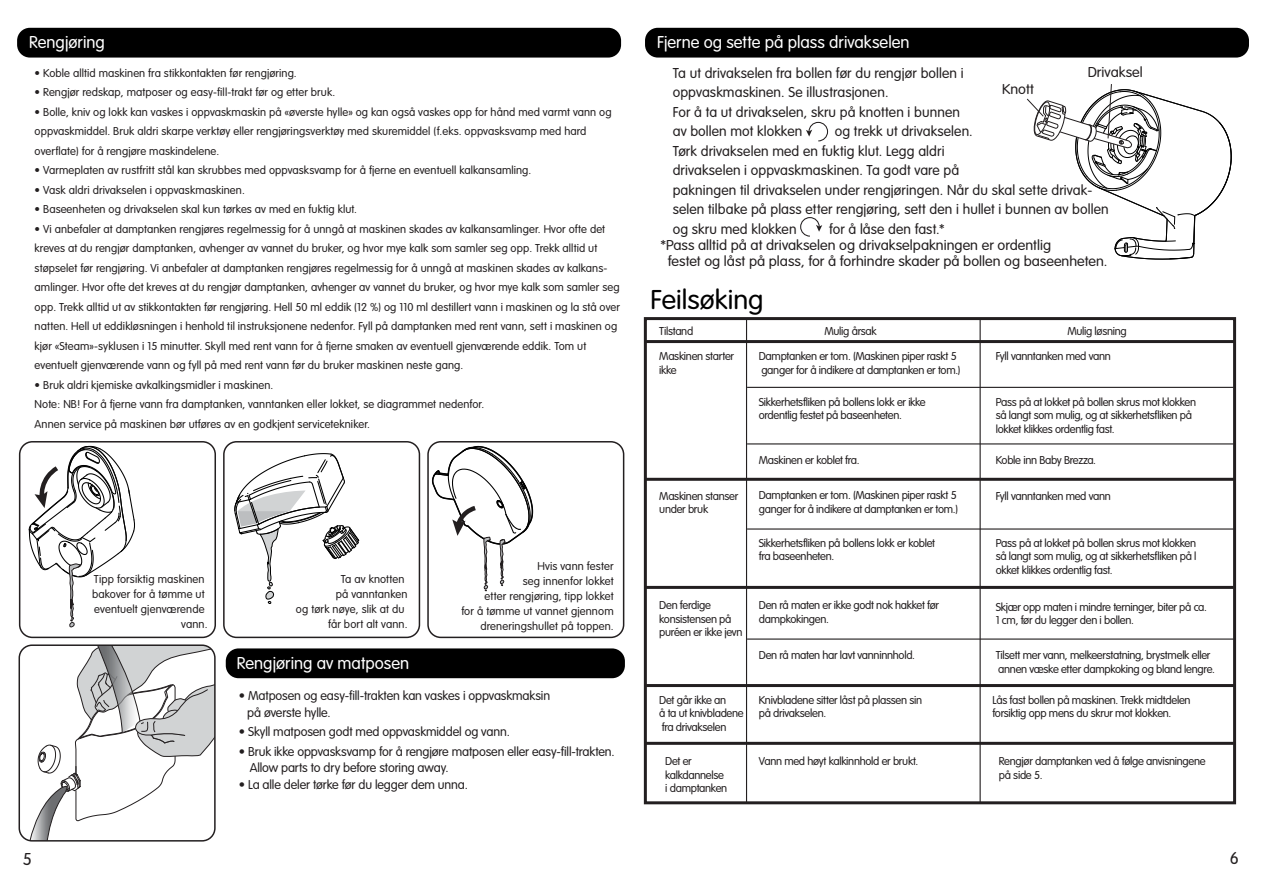
<style>
.page{position:relative;width:1263px;height:893px;background:#fff}
.page>*{position:absolute;margin:0;border:0;box-sizing:border-box;transform-origin:0 0}
.t1{font:300 28.5px "VAG Rundschrift D";color:#000;scale:1.04 1}
.t2{font:300 18px "VAG Rundschrift D";color:#fff}
.t3{font:300 18px "VAG Rundschrift D";color:#231f20}
.t4{font:300 15px/19.5px "VAG Rundschrift D";letter-spacing:.005em;color:#231f20}
.t5{font:300 15px "VAG Rundschrift D";letter-spacing:.005em;color:#231f20;scale:1.04 1}
.t6{font:300 13.5px/16.5px "VAG Rundschrift D";letter-spacing:-.01em;color:#231f20}
.t7{font:300 12px/19.5px "VAG Rundschrift D";letter-spacing:.005em;color:#231f20}
.t8{font:300 12px/13.5px "VAG Rundschrift D";letter-spacing:-.025em;color:#231f20}
</style>
<div class="page">
<div style="left:17px;top:28px;width:604px;height:30px;background:#000;border-radius:13px"></div>
<div style="left:226px;top:648px;width:399px;height:30px;background:#000;border-radius:13px"></div>
<svg style="left:1027px;top:84px;width:205px;height:176px"></svg>
<svg style="left:806px;top:121px;width:22px;height:21px"></svg>
<svg style="left:800px;top:217px;width:22px;height:20px"></svg>
<div style="left:645px;top:28px;width:604px;height:30px;background:#000;border-radius:13px"></div>
<svg style="left:28px;top:445px;width:107px;height:183px"></svg>
<div style="left:19px;top:441px;width:197px;height:197px;border:2px solid #231f20;border-radius:13px"></div>
<svg style="left:234px;top:453px;width:126px;height:151px"></svg>
<div style="left:223px;top:441px;width:197px;height:197px;border:2px solid #231f20;border-radius:13px"></div>
<svg style="left:431px;top:445px;width:103px;height:147px"></svg>
<div style="left:427px;top:441px;width:197px;height:197px;border:2px solid #231f20;border-radius:13px"></div>
<svg style="left:25px;top:647px;width:188px;height:192px"></svg>
<div style="left:19px;top:644px;width:197px;height:198px;border:2px solid #231f20;border-radius:13px"></div>
<div style="left:644px;top:317px;width:592px;height:487px;border:3px solid #231f20"></div>
<hr style="left:746px;top:319px;width:1px;height:484px;background:#231f20">
<hr style="left:979px;top:319px;width:2px;height:484px;background:#231f20">
<hr style="left:645px;top:340px;width:589px;height:3px;background:#231f20">
<hr style="left:645px;top:478px;width:589px;height:3px;background:#231f20">
<hr style="left:747px;top:387px;width:487px;height:1px;background:#231f20">
<hr style="left:747px;top:443px;width:487px;height:1px;background:#231f20">
<hr style="left:747px;top:528px;width:487px;height:2px;background:#231f20">
<hr style="left:747px;top:638px;width:487px;height:2px;background:#231f20">
<hr style="left:646px;top:684px;width:588px;height:3px;background:#231f20">
<hr style="left:646px;top:586px;width:588px;height:3px;background:#231f20">
<hr style="left:646px;top:742px;width:588px;height:3px;background:#231f20">
<h2 class="t2" style="left:29px;top:33px;width:77px">Rengjøring</h2>
<p class="t7" style="left:35px;top:63px;width:264px">• Koble alltid maskinen fra stikkontakten før rengjøring.</p>
<p class="t7" style="left:35px;top:83px;width:302px">• Rengjør redskap, matposer og easy-fill-trakt før og etter bruk.</p>
<p class="t7" style="left:35px;top:102px;width:578px">• Bolle, kniv og lokk kan vaskes i oppvaskmaskin på «øverste hylle» og kan også vaskes opp for hånd med varmt vann og oppvaskmiddel. Bruk aldri skarpe verktøy eller rengjøringsverktøy med skuremiddel (f.eks. oppvasksvamp med hard overflate) for å rengjøre maskindelene.</p>
<p class="t7" style="left:35px;top:161px;width:498px">• Varmeplaten av rustfritt stål kan skrubbes med oppvasksvamp for å fjerne en eventuell kalkansamling.</p>
<p class="t7" style="left:35px;top:180px;width:212px">• Vask aldri drivakselen i oppvaskmaskinen.</p>
<p class="t7" style="left:35px;top:200px;width:324px">• Baseenheten og drivakselen skal kun tørkes av med en fuktig klut.</p>
<p class="t7" style="left:35px;top:219px;width:587px">• Vi anbefaler at damptanken rengjøres regelmessig for å unngå at maskinen skades av kalkansamlinger. Hvor ofte det kreves at du rengjør damptanken, avhenger av vannet du bruker, og hvor mye kalk som samler seg opp. Trekk alltid ut støpselet før rengjøring. Vi anbefaler at damptanken rengjøres regelmessig for å unngå at maskinen skades av kalkans&shy;amlinger. Hvor ofte det kreves at du rengjør damptanken, avhenger av vannet du bruker, og hvor mye kalk som samler seg opp. Trekk alltid ut av stikkontakten før rengjøring. Hell 50 ml eddik (12 %) og 110 ml destillert vann i maskinen og la stå over natten. Hell ut eddikløsningen i henhold til instruksjonene nedenfor. Fyll på damptanken med rent vann, sett i maskinen og kjør «Steam»-syklusen i 15 minutter. Skyll med rent vann for å fjerne smaken av eventuell gjenværende eddik. Tom ut eventuelt gjenværende vann og fyll på med rent vann før du bruker maskinen neste gang.</p>
<p class="t7" style="left:35px;top:375px;width:451px">• Bruk aldri kjemiske avkalkingsmidler i maskinen.<br>Note: NB! For å fjerne vann fra damptanken, vanntanken eller lokket, se diagrammet nedenfor.<br>Annen service på maskinen bør utføres av en godkjent servicetekniker.</p>
<p class="t7" style="left:92px;top:572px;width:117px;line-height:15px;text-align:right">Tipp forsiktig maskinen bakover for å tømme ut eventuelt gjenværende vann.</p>
<p class="t7" style="left:296px;top:572px;width:113px;line-height:15px;text-align:right">Ta av knotten<br>på vanntanken<br>og tørk nøye, slik at du får bort alt vann.</p>
<h2 class="t2" style="left:237px;top:653px;width:174px">Rengjøring av matposen</h2>
<p class="t7" style="left:461px;top:559px;width:154px;line-height:15px;text-align:right">Hvis vann fester<br>seg innenfor lokket<br>etter rengjøring, tipp lokket<br>for å tømme ut vannet gjennom dreneringshullet på toppen.</p>
<h2 class="t3" style="left:23px;top:849px;width:11px">5</h2>
<p class="t6" style="left:247px;top:688px;width:304px;text-indent:-8px">• Matposen og easy-fill-trakten kan vaskes i oppvaskmaksin på øverste hylle.</p>
<p class="t6" style="left:239px;top:724px;width:272px">• Skyll matposen godt med oppvaskmiddel og vann.</p>
<p class="t6" style="left:250px;top:743px;width:366px;text-indent:-11px">• Bruk ikke oppvasksvamp for å rengjøre matposen eller easy-fill-trakten.<br>Allow parts to dry before storing away.</p>
<p class="t6" style="left:239px;top:776px;width:230px">• La alle deler tørke før du legger dem unna.</p>
<h2 class="t2" style="left:657px;top:33px;width:254px">Fjerne og sette på plass drivakselen</h2>
<p class="t5" style="left:1088px;top:64px;width:54px">Drivaksel</p>
<p class="t4" style="left:673px;top:64px;width:292px">Ta ut drivakselen fra bollen før du rengjør bollen i oppvaskmaskinen. Se illustrasjonen.<br>For å ta ut drivakselen, skru på knotten i bunnen av bollen mot klokken</p>
<p class="t5" style="left:1002px;top:81px;width:32px">Knott</p>
<p class="t4" style="left:673px;top:122px;width:437px;text-indent:162px">og trekk ut drivakselen.<br>Tørk drivakselen med en fuktig klut. Legg aldri<br>drivakselen i oppvaskmaskinen. Ta godt vare på<br>pakningen til drivakselen under rengjøringen. Når du skal sette drivak&shy;selen tilbake på plass etter rengjøring, sett den i hullet i bunnen av bollen og skru med klokken</p>
<p class="t4" style="left:829px;top:220px;width:117px">for å låse den fast.*</p>
<p class="t5" style="left:660px;top:237px;width:377px">*Pass alltid på at drivakselen og drivakselpakningen er ordentlig</p>
<p class="t5" style="left:668px;top:253px;width:424px">festet og låst på plass, for å forhindre skader på bollen og baseenheten.</p>
<h1 class="t1" style="left:650px;top:284px;width:110px">Feilsøking</h1>
<p class="t8" style="left:659px;top:325px;width:36px">Tilstand</p>
<p class="t8" style="left:824px;top:325px;width:54px">Mulig årsak</p>
<p class="t8" style="left:1067px;top:325px;width:61px">Mulig løsning</p>
<p class="t8" style="left:659px;top:350px;width:76px">Maskinen starter ikke</p>
<p class="t8" style="left:759px;top:350px;width:203px">Damptanken er tom. (Maskinen piper raskt 5 ganger for å indikere at damptanken er tom.)</p>
<p class="t8" style="left:996px;top:350px;width:117px">Fyll vanntanken med vann</p>
<p class="t8" style="left:759px;top:395px;width:168px">Sikkerhetsfliken på bollens lokk er ikke ordentlig festet på baseenheten.</p>
<p class="t8" style="left:996px;top:395px;width:202px">Pass på at lokket på bollen skrus mot klokken så langt som mulig, og at sikkerhetsfliken på lokket klikkes ordentlig fast.</p>
<p class="t8" style="left:759px;top:454px;width:102px">Maskinen er koblet fra.</p>
<p class="t8" style="left:996px;top:454px;width:102px">Koble inn Baby Brezza.</p>
<p class="t8" style="left:659px;top:489px;width:81px">Maskinen stanser under bruk</p>
<p class="t8" style="left:759px;top:489px;width:201px">Damptanken er tom. (Maskinen piper raskt 5 ganger for å indikere at damptanken er tom.)</p>
<p class="t8" style="left:996px;top:489px;width:117px">Fyll vanntanken med vann</p>
<p class="t8" style="left:759px;top:536px;width:178px">Sikkerhetsfliken på bollens lokk er koblet fra baseenheten.</p>
<p class="t7" style="left:996px;top:536px;width:202px;line-height:13.5px;text-align:justify">Pass på at lokket på bollen skrus mot klokken så langt som mulig, og at sikkerhetsfliken på l okket klikkes ordentlig fast.</p>
<p class="t8" style="left:659px;top:599px;width:85px">Den ferdige konsistensen på puréen er ikke jevn</p>
<p class="t8" style="left:759px;top:599px;width:182px">Den rå maten er ikke godt nok hakket før dampkokingen.</p>
<p class="t8" style="left:759px;top:649px;width:158px">Den rå maten har lavt vanninnhold.</p>
<p class="t8" style="left:996px;top:600px;width:213px">Skjær opp maten i mindre terninger, biter på ca.<br>1 cm, før du legger den i bollen.</p>
<p class="t8" style="left:996px;top:649px;width:221px">Tilsett mer vann, melkeerstatning, brystmelk eller annen væske etter dampkoking og bland lengre.</p>
<p class="t8" style="left:659px;top:693px;width:86px">Det går ikke an<br>å ta ut knivbladene fra drivakselen</p>
<p class="t8" style="left:665px;top:755px;width:63px">Det er kalkdannelse i damptanken</p>
<p class="t8" style="left:759px;top:693px;width:165px">Knivbladene sitter låst på plassen sin på drivakselen.</p>
<p class="t8" style="left:992px;top:693px;width:200px">Lås fast bollen på maskinen. Trekk midtdelen forsiktig opp mens du skrur mot klokken.</p>
<p class="t8" style="left:759px;top:755px;width:161px">Vann med høyt kalkinnhold er brukt.</p>
<p class="t8" style="left:999px;top:755px;width:208px">Rengjør damptanken ved å følge anvisningene på side 5.</p>
<h2 class="t3" style="left:1230px;top:848px;width:11px">6</h2>
</div>
